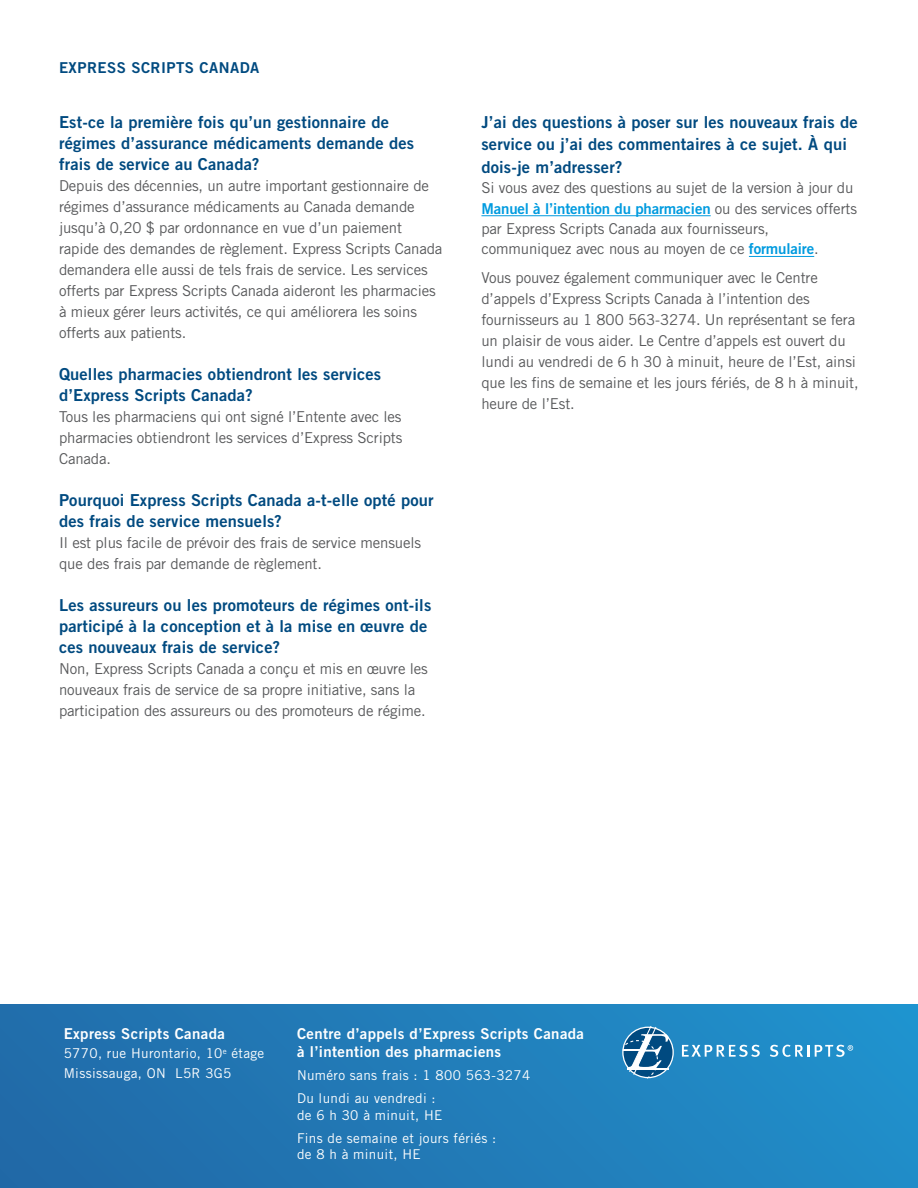
<style>
.page{position:relative;width:918px;height:1188px;background:#fff}
.page>*{position:absolute;margin:0;border:0;box-sizing:border-box;transform-origin:0 0}
.t1{font:16.5px/21px "Trade Gothic LT Std Bd 2";letter-spacing:.01em;color:#004a80}
.t2{font:15px/21px "Trade Gothic LT Std";letter-spacing:-.01em;color:#58595b}
.t3{font:15px/17.7px "Trade Gothic LT Std Bd 2";letter-spacing:.025em;color:#fff}
.t4{font:15px "Trade Gothic LT Std Bd 2";letter-spacing:-.01em;color:#009bdf}
.t5{font:15px "Trade Gothic LT Std Bd 2";letter-spacing:.03em;color:#004a80}
.t6{font:13.5px/23.2px "Trade Gothic LT Std";letter-spacing:.025em;color:#fff}
.s1{font-family:"Trade Gothic LT Std";color:#58595b}
.s2{font-family:"Trade Gothic LT Std Bd 2";color:#009bdf}
</style>
<div class="page">
<hr style="left:749px;top:256px;width:65px;height:1px;background:#009bdf">
<hr style="left:481px;top:215px;width:230px;height:1px;background:#009bdf">
<div style="left:0;top:1004px;width:918px;height:184px;background:linear-gradient(to right,#226aa8,#2190cb)"></div>
<svg style="left:622px;top:1027px;width:52px;height:51px"></svg>
<svg style="left:682px;top:1045px;width:78px;height:12px"></svg>
<svg style="left:770px;top:1045px;width:39px;height:12px"></svg>
<svg style="left:815px;top:1045px;width:38px;height:12px"></svg>
<hr style="left:623px;top:1049px;width:21px;height:2px;background:#fff">
<svg style="left:625px;top:1026px;width:44px;height:53px"></svg>
<p class="t5" style="left:59px;top:59px;width:202px">EXPRESS SCRIPTS CANADA</p>
<p class="t1" style="left:59px;top:111px;width:357px">Est-ce la première fois qu’un gestionnaire de régimes d’assurance médicaments demande des frais de service au Canada?</p>
<p class="t2" style="left:59px;top:175px;width:385px">Depuis des décennies, un autre important gestionnaire de régimes d’assurance médicaments au Canada demande jusqu’à 0,20 $ par ordonnance en vue d’un paiement rapide des demandes de règlement. Express Scripts Canada demandera elle aussi de tels frais de service. Les services offerts par Express Scripts Canada aideront les pharmacies à mieux gérer leurs activités, ce qui améliorera les soins offerts aux patients.</p>
<p class="t1" style="left:59px;top:363px;width:324px">Quelles pharmacies obtiendront les services d’Express Scripts Canada?</p>
<p class="t2" style="left:59px;top:406px;width:345px;text-align:justify">Tous les pharmaciens qui ont signé l’Entente avec les pharmacies obtiendront les services d’Express Scripts Canada.</p>
<p class="t1" style="left:59px;top:489px;width:376px">Pourquoi Express Scripts Canada a-t-elle opté pour des frais de service mensuels?</p>
<p class="t2" style="left:59px;top:532px;width:364px">Il est plus facile de prévoir des frais de service mensuels que des frais par demande de règlement.</p>
<p class="t1" style="left:59px;top:594px;width:374px">Les assureurs ou les promoteurs de régimes ont-ils participé à la conception et à la mise en œuvre de ces nouveaux frais de service?</p>
<p class="t2" style="left:59px;top:658px;width:370px">Non, Express Scripts Canada a conçu et mis en œuvre les nouveaux frais de service de sa propre initiative, sans la participation des assureurs ou des promoteurs de régime.</p>
<p class="t1" style="left:481px;top:111px;width:378px;line-height:22.4px">J’ai des questions à poser sur les nouveaux frais de service ou j’ai des commentaires à ce sujet. À qui dois-je m’adresser?</p>
<p class="t2" style="left:481px;top:177px;width:374px">Si vous avez des questions au sujet de la version à jour du</p>
<p class="t4" style="left:481px;top:199px;width:377px">Manuel à l’intention du pharmacien <span class="s1">ou des services offerts</span></p>
<p class="t2" style="left:481px;top:218px;width:339px;line-height:20.4px">par Express Scripts Canada aux fournisseurs, communiquez avec nous au moyen de ce <span class="s2">formulaire</span>.</p>
<p class="t2" style="left:481px;top:267px;width:379px">Vous pouvez également communiquer avec le Centre d’appels d’Express Scripts Canada à l’intention des fournisseurs au 1 800 563-3274. Un représentant se fera un plaisir de vous aider. Le Centre d’appels est ouvert du lundi au vendredi de 6 h 30 à minuit, heure de l’Est, ainsi que les fins de semaine et les jours fériés, de 8 h à minuit, heure de l’Est.</p>
<p class="t3" style="left:64px;top:1025px;width:163px">Express Scripts Canada</p>
<p class="t6" style="left:64px;top:1044px;width:202px;line-height:19.5px">5770, rue Hurontario, 10<sup>e</sup> étage<br>Mississauga, ON L5R 3G5</p>
<p class="t3" style="left:297px;top:1025px;width:289px">Centre d’appels d’Express Scripts Canada à l’intention des pharmaciens</p>
<p class="t6" style="left:297px;top:1063px;width:235px">Numéro sans frais : 1 800 563-3274<br>Du lundi au vendredi :</p>
<p class="t6" style="left:297px;top:1103px;width:201px">de 6 h 30 à minuit, HE<br>Fins de semaine et jours fériés :</p>
<p class="t6" style="left:297px;top:1143px;width:125px">de 8 h à minuit, HE</p>
</div>
